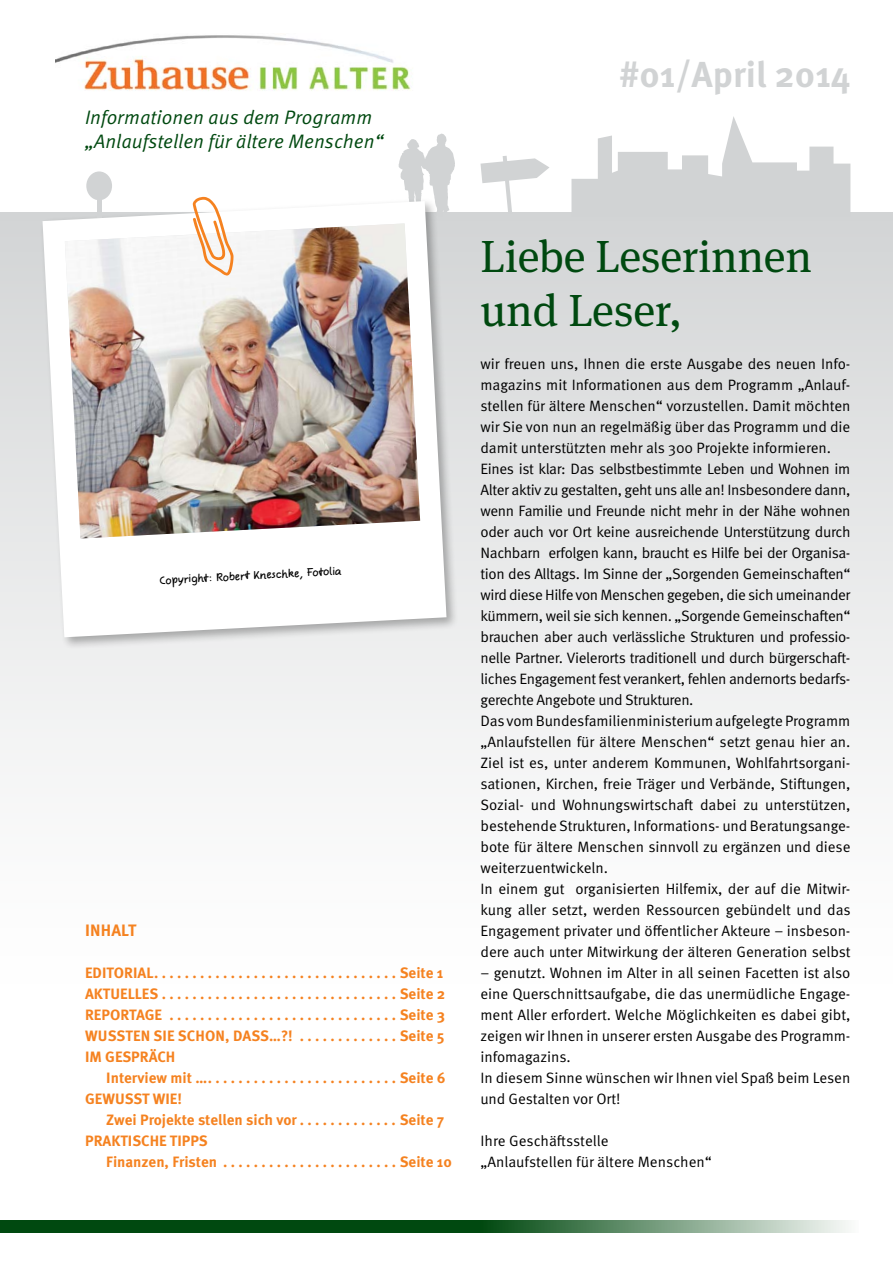
<style>
.page{position:relative;width:893px;height:1263px;background:#fff}
.page>*{position:absolute;margin:0;border:0;box-sizing:border-box;transform-origin:0 0}
.ohne_Grundlinie{font:45px/54px "Meta Serif OT";color:#004910}
.t1{font:700 36px "Meta OT";color:#d1d3d4}
.t2{font:19.5px "Meta OT Norm Ita";color:#004910}
.Copy{font:700 16.5px "Meta OT";letter-spacing:.01em;color:#f58220}
.Copy-2{font:15px/21px "Meta OT Norm";letter-spacing:-.005em;color:#000;text-align:justify}
.Copy-3{font:700 15px "Meta OT";color:#f58220}
.t3{font:10.5px "Comic Jens";color:#000}
</style>
<div class="page">
<div style="left:0;top:213px;width:893px;height:1050px;background:linear-gradient(to bottom,#d7d9da,#fff)"></div>
<svg style="left:399px;top:134px;width:56px;height:64px"></svg>
<svg style="left:571px;top:116px;width:279px;height:101px"></svg>
<svg style="left:480px;top:156px;width:69px;height:58px"></svg>
<div style="left:39px;top:198px;width:420px;height:452px;background:#000;opacity:.3"></div>
<svg style="left:43px;top:201px;width:403px;height:436px"></svg>
<img style="left:65px;top:223px;width:355px;height:315px">
<svg style="left:193px;top:197px;width:41px;height:79px"></svg>
<div style="left:86px;top:171px;width:26px;height:29px;background:#d1d3d4;border-radius:50%"></div>
<hr style="left:97px;top:197px;width:4px;height:20px;background:#d1d3d4">
<svg style="left:480px;top:1220px;width:379px;height:13px;background:#7ea285"></svg>
<img style="left:55px;top:35px;width:356px;height:56px">
<div style="left:0;top:1220px;width:480px;height:13px;background:#004910"></div>
<p class="t2" style="left:85px;top:106px;width:289px">Informationen aus dem Programm</p>
<p class="t2" style="left:85px;top:130px;width:300px">„Anlaufstellen für ältere Menschen“</p>
<p class="t1" style="left:619px;top:53px;width:233px">#01/April 2014</p>
<p class="t3" style="left:159px;top:574px;width:184px;rotate:-3deg">Copyright: Robert Kneschke, Fotolia</p>
<p class="Copy" style="left:85px;top:920px;width:53px">INHALT</p>
<p class="Copy-3" style="left:85px;top:964px;width:360px">EDITORIAL . . . . . . . . . . . . . . . . . . . . . . . . . . . . . . . . Seite 1</p>
<p class="Copy-3" style="left:85px;top:985px;width:362px">AKTUELLES . . . . . . . . . . . . . . . . . . . . . . . . . . . . . . . Seite 2</p>
<p class="Copy-3" style="left:85px;top:1006px;width:362px">REPORTAGE . . . . . . . . . . . . . . . . . . . . . . . . . . . . . . Seite 3</p>
<p class="Copy-3" style="left:85px;top:1027px;width:361px">WUSSTEN SIE SCHON, DASS…?! . . . . . . . . . . . . . Seite 5</p>
<p class="Copy-3" style="left:85px;top:1048px;width:92px">IM GESPRÄCH</p>
<p class="Copy-3" style="left:106px;top:1069px;width:341px">Interview mit … . . . . . . . . . . . . . . . . . . . . . . . . . Seite 6</p>
<p class="Copy-3" style="left:85px;top:1090px;width:99px">GEWUSST WIE!</p>
<p class="Copy-3" style="left:106px;top:1111px;width:340px">Zwei Projekte stellen sich vor . . . . . . . . . . . . . Seite 7</p>
<p class="Copy-3" style="left:85px;top:1132px;width:124px">PRAKTISCHE TIPPS</p>
<p class="Copy-3" style="left:106px;top:1153px;width:347px">Finanzen, Fristen . . . . . . . . . . . . . . . . . . . . . . . Seite 10</p>
<p class="ohne_Grundlinie" style="left:480px;top:230px;width:333px">Liebe Leserinnen und Leser,</p>
<p class="Copy-2" style="left:480px;top:354px;width:371px">wir freuen uns, Ihnen die erste Ausgabe des neuen Info&shy;magazins mit Informationen aus dem Programm „Anlauf&shy;stellen für ältere Menschen“ vorzustellen. Damit möchten wir Sie von nun an regelmäßig über das Programm und die damit unterstützten mehr als 300 Projekte informieren.</p>
<p class="Copy-2" style="left:480px;top:459px;width:371px">Eines ist klar: Das selbstbestimmte Leben und Wohnen im Alter aktiv zu gestalten, geht uns alle an! Insbesondere dann, wenn Familie und Freunde nicht mehr in der Nähe wohnen oder auch vor Ort keine ausreichende Unterstützung durch Nachbarn erfolgen kann, braucht es Hilfe bei der Organisa&shy;tion des Alltags. Im Sinne der „Sorgenden Gemeinschaften“ wird diese Hilfe von Menschen gegeben, die sich umeinander kümmern, weil sie sich kennen. „Sorgende Gemeinschaften“ brauchen aber auch verlässliche Strukturen und professio&shy;nelle Partner. Vielerorts traditionell und durch bürgerschaft&shy;liches Engagement fest verankert, fehlen andernorts bedarfs&shy;gerechte Angebote und Strukturen.</p>
<p class="Copy-2" style="left:480px;top:711px;width:371px">Das vom Bundesfamilienministerium aufgelegte Programm „Anlaufstellen für ältere Menschen“ setzt genau hier an.<br>Ziel ist es, unter anderem Kommunen, Wohlfahrtsorgani&shy;sationen, Kirchen, freie Träger und Verbände, Stiftungen, Sozial- und Wohnungswirtschaft dabei zu unterstützen, bestehende Strukturen, Informations- und Beratungsange&shy;bote für ältere Menschen sinnvoll zu ergänzen und diese weiterzuentwickeln.</p>
<p class="Copy-2" style="left:480px;top:879px;width:372px">In einem gut organisierten Hilfemix, der auf die Mitwir&shy;kung aller setzt, werden Ressourcen gebündelt und das Engagement privater und öffentlicher Akteure – insbeson&shy;dere auch unter Mitwirkung der älteren Generation selbst</p>
<p class="Copy-2" style="left:480px;top:963px;width:371px">– genutzt. Wohnen im Alter in all seinen Facetten ist also eine Querschnittsaufgabe, die das unermüdliche Engage&shy;ment Aller erfordert. Welche Möglichkeiten es dabei gibt, zeigen wir Ihnen in unserer ersten Ausgabe des Programm&shy;infomagazins.</p>
<p class="Copy-2" style="left:480px;top:1068px;width:371px">In diesem Sinne wünschen wir Ihnen viel Spaß beim Lesen und Gestalten vor Ort!</p>
<p class="Copy-2" style="left:480px;top:1131px;width:130px">Ihre Geschäftsstelle</p>
<p class="Copy-2" style="left:480px;top:1152px;width:233px">„Anlaufstellen für ältere Menschen“</p>
</div>
